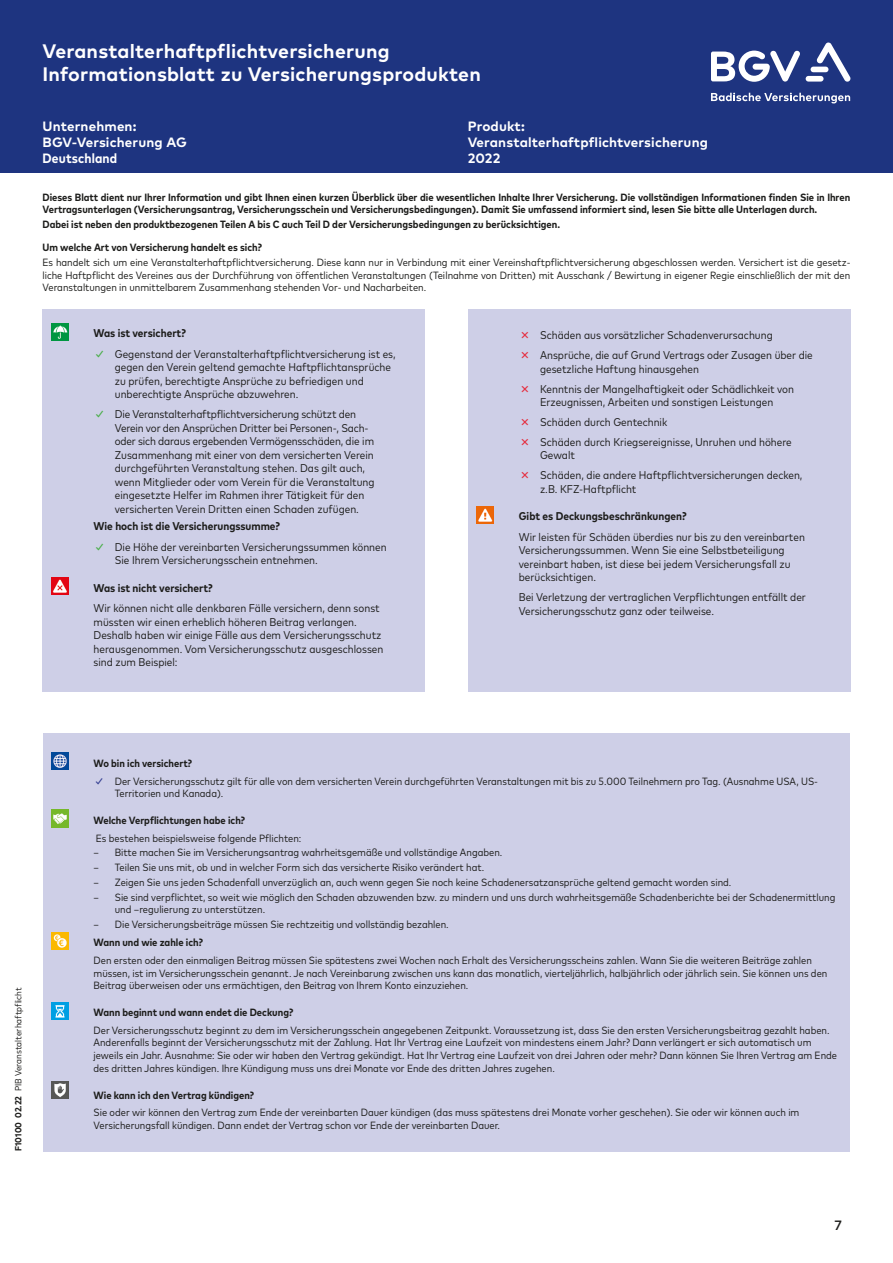
<style>
.page{position:relative;width:893px;height:1263px;background:#fff}
.page>*{position:absolute;margin:0;border:0;box-sizing:border-box;transform-origin:0 0}
.t1{font:700 19.5px/23.4px "Mark Pro";letter-spacing:.01em;color:#fff}
.t2{font:700 13.5px/16.2px "Mark Pro";letter-spacing:.01em;color:#fff}
.t3{font:700 condensed 13.5px "Mark Pro";letter-spacing:.01em;color:#fff}
.t4{font:500 13.5px "Mark Pro";color:#1d1d1b}
.t5{font:condensed 11.25px/13.5px "Mark Pro";color:#1d1d1b}
.t6{font:700 condensed 11.25px "Mark Pro";color:#1d1d1b}
.t7{font:condensed 10.5px/12.6px "Mark Pro";color:#1d1d1b}
.t8{font:700 condensed 10.5px/12.6px "Mark Pro";color:#1d1d1b}
.t9{font:condensed 9px "Mark Pro";color:#1d1d1b}
.s1{font-weight:500;font-stretch:normal;color:#48ae48}
.s2{font-weight:500;font-stretch:normal;color:#e6293b}
.s3{font-weight:700}
.s4{font-weight:500;font-stretch:normal;color:#2f3a8f}
</style>
<div class="page">
<div style="left:0;top:0;width:893px;height:172px;background:#1e3480"></div>
<div style="left:43px;top:309px;width:382px;height:383px;background:#cecfe7"></div>
<div style="left:468px;top:309px;width:382px;height:383px;background:#cecfe7"></div>
<div style="left:43px;top:733px;width:807px;height:419px;background:#cecfe7"></div>
<img style="left:51px;top:323px;width:17px;height:17px">
<img style="left:51px;top:577px;width:17px;height:17px">
<img style="left:476px;top:506px;width:18px;height:17px">
<img style="left:51px;top:753px;width:17px;height:17px">
<img style="left:51px;top:810px;width:17px;height:17px">
<img style="left:51px;top:932px;width:17px;height:17px">
<img style="left:51px;top:1002px;width:17px;height:17px">
<img style="left:51px;top:1081px;width:17px;height:17px">
<svg style="left:711px;top:50px;width:89px;height:32px"></svg>
<svg style="left:816px;top:43px;width:34px;height:39px"></svg>
<div style="left:811px;top:67px;width:17px;height:5px;background:#fff;border-radius:3px"></div>
<div style="left:806px;top:76px;width:17px;height:6px;background:#fff;border-radius:3px"></div>
<svg style="left:711px;top:93px;width:139px;height:10px"></svg>
<h1 class="t1" style="left:43px;top:38px;width:440px">Veranstalterhaftpflichtversicherung<br>Informationsblatt zu Versicherungsprodukten</h1>
<p class="t2" style="left:43px;top:117px;width:146px">Unternehmen:<br>BGV-Versicherung AG</p>
<p class="t3" style="left:43px;top:148px;width:76px">Deutschland</p>
<p class="t2" style="left:468px;top:117px;width:242px">Produkt:<br>Veranstalterhaftpflichtversicherung<br>2022</p>
<p class="t8" style="left:43px;top:190px;width:809px">Dieses Blatt dient nur Ihrer Information und gibt Ihnen einen kurzen Überblick über die wesentlichen Inhalte Ihrer Versicherung. Die vollständigen Informationen finden Sie in Ihren<br>Vertragsunterlagen (Versicherungsantrag, Versicherungsschein und Versicherungsbedingungen). Damit Sie umfassend informiert sind, lesen Sie bitte alle Unterlagen durch.</p>
<p class="t8" style="left:43px;top:217px;width:519px">Dabei ist neben den produktbezogenen Teilen A bis C auch Teil D der Versicherungsbedingungen zu berücksichtigen.</p>
<p class="t8" style="left:43px;top:240px;width:221px">Um welche Art von Versicherung handelt es sich?</p>
<p class="t7" style="left:43px;top:255px;width:809px;text-align:justify">Es handelt sich um eine Veranstalterhaftpflichtversicherung. Diese kann nur in Verbindung mit einer Vereinshaftpflichtversicherung abgeschlossen werden. Versichert ist die gesetz&shy;liche Haftpflicht des Vereines aus der Durchführung von öffentlichen Veranstaltungen (Teilnahme von Dritten) mit Ausschank / Bewirtung in eigener Regie einschließlich der mit den Veranstaltungen in unmittelbarem Zusammenhang stehenden Vor- und Nacharbeiten.</p>
<p class="t6" style="left:94px;top:325px;width:94px">Was ist versichert?</p>
<p class="t5" style="left:115px;top:346px;width:282px;text-indent:-21px"><span class="s1">✓</span> Gegenstand der Veranstalterhaftpflichtversicherung ist es, gegen den Verein geltend gemachte Haftpflichtansprüche zu prüfen, berechtigte Ansprüche zu befriedigen und unberechtigte Ansprüche abzuwehren.</p>
<p class="t5" style="left:115px;top:407px;width:261px;text-indent:-21px"><span class="s1">✓</span> Die Veranstalterhaftpflichtversicherung schützt den Verein vor den Ansprüchen Dritter bei Personen-, Sach&shy;oder sich daraus ergebenden Vermögensschäden, die im Zusammenhang mit einer von dem versicherten Verein durchgeführten Veranstaltung stehen. Das gilt auch, wenn Mitglieder oder vom Verein für die Veranstaltung eingesetzte Helfer im Rahmen ihrer Tätigkeit für den versicherten Verein Dritten einen Schaden zufügen.</p>
<p class="t6" style="left:94px;top:517px;width:188px">Wie hoch ist die Versicherungssumme?</p>
<p class="t5" style="left:115px;top:539px;width:273px;text-indent:-21px"><span class="s1">✓</span> Die Höhe der vereinbarten Versicherungssummen können<br>Sie Ihrem Versicherungsschein entnehmen.</p>
<p class="t6" style="left:94px;top:579px;width:121px">Was ist nicht versichert?</p>
<p class="t5" style="left:94px;top:601px;width:291px">Wir können nicht alle denkbaren Fälle versichern, denn sonst müssten wir einen erheblich höheren Beitrag verlangen.<br>Deshalb haben wir einige Fälle aus dem Versicherungsschutz herausgenommen. Vom Versicherungsschutz ausgeschlossen sind zum Beispiel:</p>
<p class="t5" style="left:519px;top:324px;width:296px;line-height:20px"><span class="s2">✗</span> Schäden aus vorsätzlicher Schadenverursachung<br><span class="s2">✗</span> Ansprüche, die auf Grund Vertrags oder Zusagen über die</p>
<p class="t5" style="left:519px;top:358px;width:277px;line-height:20px;text-indent:21px">gesetzliche Haftung hinausgehen<br><span class="s2">✗</span> Kenntnis der Mangelhaftigkeit oder Schädlichkeit von</p>
<p class="t5" style="left:519px;top:391px;width:275px;line-height:20px;text-indent:21px">Erzeugnissen, Arbeiten und sonstigen Leistungen<br><span class="s2">✗</span> Schäden durch Gentechnik<br><span class="s2">✗</span> Schäden durch Kriegsereignisse, Unruhen und höhere</p>
<p class="t5" style="left:519px;top:444px;width:285px;line-height:20px;text-indent:21px">Gewalt<br><span class="s2">✗</span> Schäden, die andere Haftpflichtversicherungen decken,</p>
<p class="t5" style="left:540px;top:481px;width:98px">z.B. KFZ-Haftpflicht</p>
<p class="t6" style="left:519px;top:508px;width:169px">Gibt es Deckungsbeschränkungen?</p>
<p class="t5" style="left:519px;top:529px;width:288px">Wir leisten für Schäden überdies nur bis zu den vereinbarten Versicherungssummen. Wenn Sie eine Selbstbeteiligung vereinbart haben, ist diese bei jedem Versicherungsfall zu berücksichtigen.</p>
<p class="t5" style="left:519px;top:590px;width:289px">Bei Verletzung der vertraglichen Verpflichtungen entfällt der<br>Versicherungsschutz ganz oder teilweise.</p>
<p class="t9" style="left:12px;top:1151px;width:165px;rotate:-90deg"><span class="s3">F10100 02.22</span> PIB Veranstalterhaftpflicht</p>
<p class="t8" style="left:94px;top:756px;width:100px">Wo bin ich versichert?</p>
<p class="t7" style="left:115px;top:774px;width:705px;text-indent:-21px"><span class="s4">✓</span> Der Versicherungsschutz gilt für alle von dem versicherten Verein durchgeführten Veranstaltungen mit bis zu 5.000 Teilnehmern pro Tag. (Ausnahme USA, US-<br>Territorien und Kanada).</p>
<p class="t8" style="left:94px;top:813px;width:153px">Welche Verpflichtungen habe ich?</p>
<p class="t7" style="left:96px;top:831px;width:207px">Es bestehen beispielsweise folgende Pflichten:</p>
<p class="t7" style="left:94px;top:846px;width:410px">– Bitte machen Sie im Versicherungsantrag wahrheitsgemäße und vollständige Angaben.</p>
<p class="t7" style="left:94px;top:860px;width:392px">– Teilen Sie uns mit, ob und in welcher Form sich das versicherte Risiko verändert hat.</p>
<p class="t7" style="left:94px;top:875px;width:639px">– Zeigen Sie uns jeden Schadenfall unverzüglich an, auch wenn gegen Sie noch keine Schadenersatzansprüche geltend gemacht worden sind.</p>
<p class="t7" style="left:115px;top:890px;width:722px;text-indent:-21px">– Sie sind verpflichtet, so weit wie möglich den Schaden abzuwenden bzw. zu mindern und uns durch wahrheitsgemäße Schadenberichte bei der Schadenermittlung und –regulierung zu unterstützen.</p>
<p class="t7" style="left:94px;top:917px;width:357px">– Die Versicherungsbeiträge müssen Sie rechtzeitig und vollständig bezahlen.</p>
<p class="t8" style="left:94px;top:935px;width:111px">Wann und wie zahle ich?</p>
<p class="t7" style="left:94px;top:953px;width:735px">Den ersten oder den einmaligen Beitrag müssen Sie spätestens zwei Wochen nach Erhalt des Versicherungsscheins zahlen. Wann Sie die weiteren Beiträge zahlen müssen, ist im Versicherungsschein genannt. Je nach Vereinbarung zwischen uns kann das monatlich, vierteljährlich, halbjährlich oder jährlich sein. Sie können uns den<br>Beitrag überweisen oder uns ermächtigen, den Beitrag von Ihrem Konto einzuziehen.</p>
<p class="t8" style="left:94px;top:1005px;width:201px">Wann beginnt und wann endet die Deckung?</p>
<p class="t7" style="left:94px;top:1023px;width:745px">Der Versicherungsschutz beginnt zu dem im Versicherungsschein angegebenen Zeitpunkt. Voraussetzung ist, dass Sie den ersten Versicherungsbeitrag gezahlt haben.<br>Anderenfalls beginnt der Versicherungsschutz mit der Zahlung. Hat Ihr Vertrag eine Laufzeit von mindestens einem Jahr? Dann verlängert er sich automatisch um jeweils ein Jahr. Ausnahme: Sie oder wir haben den Vertrag gekündigt. Hat Ihr Vertrag eine Laufzeit von drei Jahren oder mehr? Dann können Sie Ihren Vertrag am Ende des dritten Jahres kündigen. Ihre Kündigung muss uns drei Monate vor Ende des dritten Jahres zugehen.</p>
<p class="t8" style="left:94px;top:1088px;width:162px">Wie kann ich den Vertrag kündigen?</p>
<p class="t7" style="left:94px;top:1105px;width:707px">Sie oder wir können den Vertrag zum Ende der vereinbarten Dauer kündigen (das muss spätestens drei Monate vorher geschehen). Sie oder wir können auch im<br>Versicherungsfall kündigen. Dann endet der Vertrag schon vor Ende der vereinbarten Dauer.</p>
<p class="t4" style="left:834px;top:1215px;width:9px">7</p>
</div>
